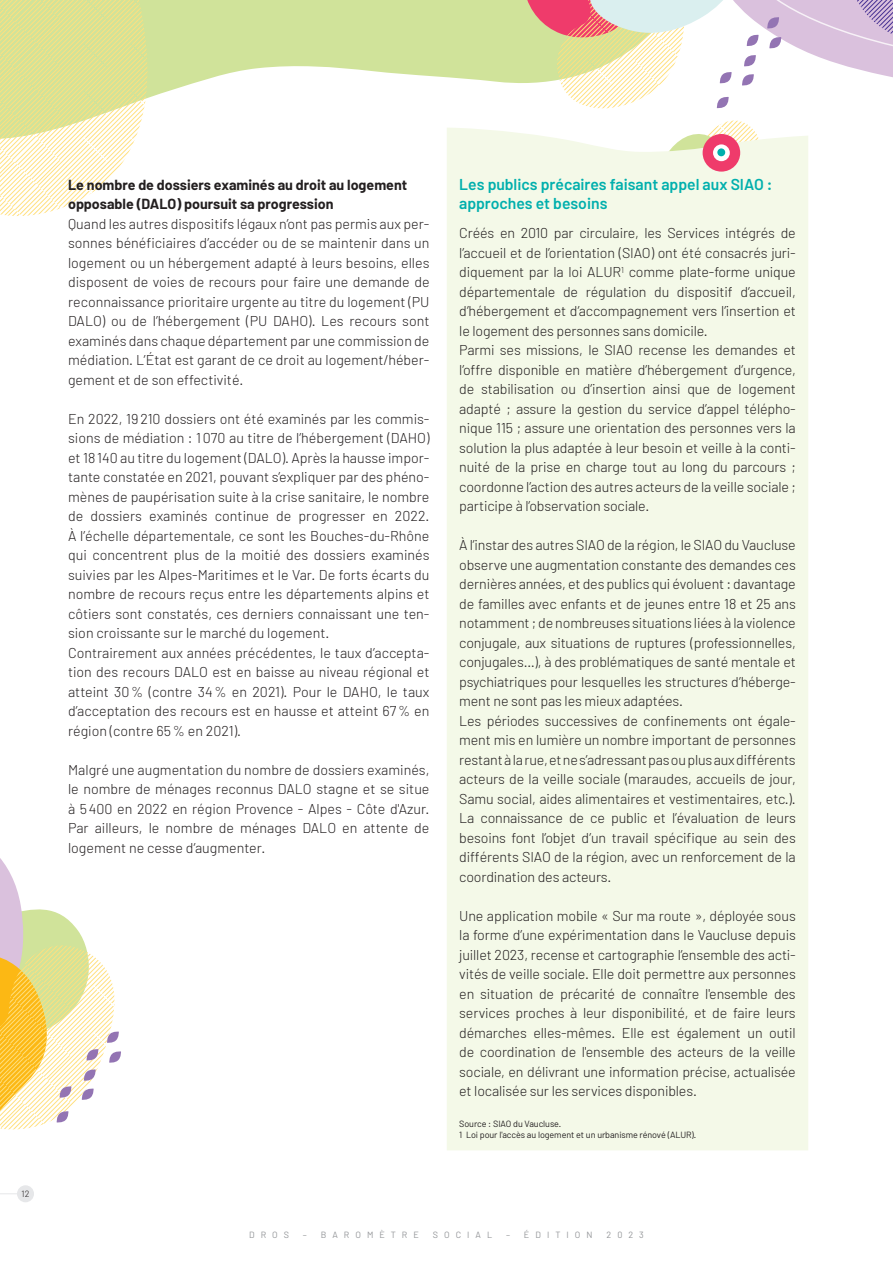
<style>
.page{position:relative;width:893px;height:1263px;background:#fff}
.page>*{position:absolute;margin:0;border:0;box-sizing:border-box;transform-origin:0 0}
.t1{font:600 15.75px/19.5px "Barlow";color:#00afad}
.t2{font:300 14.25px/19.5px "Barlow";letter-spacing:-.01em;color:#231f20}
.t3{font:700 14.25px/19.5px "Barlow";color:#231f20}
.t4{font:9px/10.8px "Barlow";letter-spacing:-.01em;color:#231f20}
.t5{font:9px "Barlow";letter-spacing:.67em;color:#939598}
.t6{font:300 9px "Barlow";color:#231f20}
</style>
<div class="page">
<div style="left:447px;top:136px;width:361px;height:1014px;background:#f4f9e8"></div>
<svg style="left:654px;top:143px;width:122px;height:122px;background:#f3f0e1"></svg>
<div style="left:717px;top:148px;width:8px;height:8px;background:#00afad;border-radius:50%"></div>
<hr style="left:0;top:1193px;width:30px;height:1px;background:#e6e7e9">
<div style="left:17px;top:1185px;width:17px;height:17px;background:#e6e7e9;border-radius:50%"></div>
<svg style="left:150px;top:0;width:640px;height:143px"></svg>
<div style="left:556px;top:0;width:130px;height:127px;background:#fff"></div>
<svg style="left:0;top:0;width:150px;height:216px"></svg>
<svg style="left:519px;top:0;width:374px;height:109px"></svg>
<svg style="left:0;top:858px;width:121px;height:272px"></svg>
<p class="t6" style="left:22px;top:1188px;width:9px">12</p>
<p class="t3" style="left:68px;top:175px;width:341px">Le nombre de dossiers examinés au droit au logement opposable (DALO) poursuit sa progression</p>
<p class="t2" style="left:68px;top:213px;width:363px;text-align:justify">Quand les autres dispositifs légaux n’ont pas permis aux per&shy;sonnes bénéficiaires d’accéder ou de se maintenir dans un logement ou un hébergement adapté à leurs besoins, elles disposent de voies de recours pour faire une demande de reconnaissance prioritaire urgente au titre du logement (PU DALO) ou de l’hébergement (PU DAHO). Les recours sont examinés dans chaque département par une commission de médiation. L’État est garant de ce droit au logement/héber&shy;gement et de son effectivité.</p>
<p class="t2" style="left:68px;top:408px;width:363px">En 2022, 19210 dossiers ont été examinés par les commis&shy;sions de médiation : 1070 au titre de l’hébergement (DAHO) et 18140 au titre du logement (DALO). Après la hausse impor&shy;tante constatée en 2021, pouvant s’expliquer par des phéno&shy;mènes de paupérisation suite à la crise sanitaire, le nombre de dossiers examinés continue de progresser en 2022.<br>À l’échelle départementale, ce sont les Bouches-du-Rhône qui concentrent plus de la moitié des dossiers examinés suivies par les Alpes-Maritimes et le Var. De forts écarts du nombre de recours reçus entre les départements alpins et côtiers sont constatés, ces derniers connaissant une ten&shy;sion croissante sur le marché du logement.<br>Contrairement aux années précédentes, le taux d’accepta&shy;tion des recours DALO est en baisse au niveau régional et atteint 30% (contre 34% en 2021). Pour le DAHO, le taux d’acceptation des recours est en hausse et atteint 67% en région (contre 65% en 2021).</p>
<p class="t2" style="left:68px;top:759px;width:363px;text-align:justify">Malgré une augmentation du nombre de dossiers examinés, le nombre de ménages reconnus DALO stagne et se situe à 5400 en 2022 en région Provence - Alpes - Côte d'Azur.<br>Par ailleurs, le nombre de ménages DALO en attente de logement ne cesse d’augmenter.</p>
<p class="t1" style="left:459px;top:174px;width:315px">Les publics précaires faisant appel aux SIAO : approches et besoins</p>
<p class="t2" style="left:459px;top:223px;width:338px">Créés en 2010 par circulaire, les Services intégrés de l’accueil et de l’orientation (SIAO) ont été consacrés juri&shy;diquement par la loi ALUR<sup>1</sup> comme plate-forme unique départementale de régulation du dispositif d’accueil, d’hébergement et d’accompagnement vers l’insertion et le logement des personnes sans domicile.<br>Parmi ses missions, le SIAO recense les demandes et l’offre disponible en matière d’hébergement d’urgence, de stabilisation ou d’insertion ainsi que de logement adapté ; assure la gestion du service d’appel télépho&shy;nique 115 ; assure une orientation des personnes vers la solution la plus adaptée à leur besoin et veille à la conti&shy;nuité de la prise en charge tout au long du parcours ; coordonne l’action des autres acteurs de la veille sociale ; participe à l’observation sociale.</p>
<p class="t2" style="left:459px;top:535px;width:338px">À l’instar des autres SIAO de la région, le SIAO du Vaucluse observe une augmentation constante des demandes ces dernières années, et des publics qui évoluent : davantage de familles avec enfants et de jeunes entre 18 et 25 ans notamment ; de nombreuses situations liées à la violence conjugale, aux situations de ruptures (professionnelles, conjugales…), à des problématiques de santé mentale et psychiatriques pour lesquelles les structures d’héberge&shy;ment ne sont pas les mieux adaptées.<br>Les périodes successives de confinements ont égale&shy;ment mis en lumière un nombre important de personnes restant à la rue, et ne s’adressant pas ou plus aux différents acteurs de la veille sociale (maraudes, accueils de jour, Samu social, aides alimentaires et vestimentaires, etc.).<br>La connaissance de ce public et l’évaluation de leurs besoins font l’objet d’un travail spécifique au sein des différents SIAO de la région, avec un renforcement de la coordination des acteurs.</p>
<p class="t2" style="left:459px;top:905px;width:338px;text-align:justify">Une application mobile « Sur ma route », déployée sous la forme d’une expérimentation dans le Vaucluse depuis juillet 2023, recense et cartographie l’ensemble des acti&shy;vités de veille sociale. Elle doit permettre aux personnes en situation de précarité de connaître l'ensemble des services proches à leur disponibilité, et de faire leurs démarches elles-mêmes. Elle est également un outil de coordination de l'ensemble des acteurs de la veille sociale, en délivrant une information précise, actualisée et localisée sur les services disponibles.</p>
<p class="t4" style="left:459px;top:1118px;width:239px">Source : SIAO du Vaucluse.<br>1 Loi pour l'accès au logement et un urbanisme rénové (ALUR).</p>
<p class="t5" style="left:249px;top:1229px;width:42px">DROS</p>
<p class="t5" style="left:303px;top:1229px;width:117px">– BAROMÈTRE</p>
<p class="t5" style="left:433px;top:1229px;width:61px">SOCIAL</p>
<p class="t5" style="left:506px;top:1229px;width:88px">– ÉDITION</p>
<p class="t5" style="left:606px;top:1229px;width:39px">2023</p>
</div>
